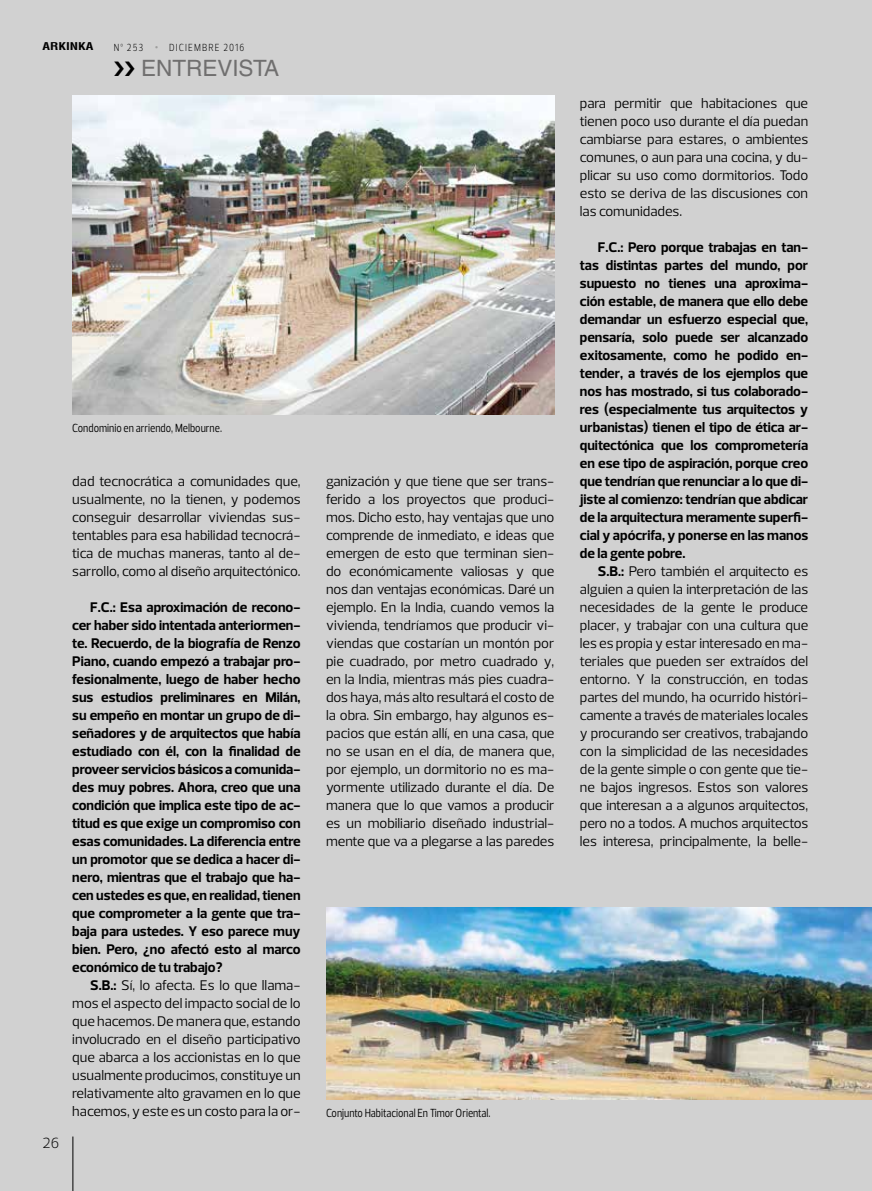
<style>
.page{position:relative;width:872px;height:1191px;background:#d1d1d1}
.page>*{position:absolute;margin:0;border:0;box-sizing:border-box;transform-origin:0 0}
.t1{font:22.5px "Helvetica LT Std";color:#706f6f}
.t2{font:300 15px "Prelo";color:#000}
.t3{font:14.25px/18px "Prelo";color:#000;text-align:justify}
.t4{font:700 14.25px/18px "Prelo";color:#000;text-align:justify}
.t5{font:12px "Prelo Condensed";color:#000}
.t6{font:300 10.5px "Prelo Condensed";letter-spacing:.105em;color:#000}
.t7{font:700 condensed 10.5px "Helvetica";color:#000;scale:1.3 1}
.s1{font-family:"Helvetica";font-weight:700;color:#9d9d9c}
.s2{font-weight:700}
</style>
<div class="page">
<hr style="left:73px;top:1136px;width:1px;height:55px;background:#000">
<img style="left:72px;top:96px;width:482px;height:319px">
<img style="left:326px;top:907px;width:546px;height:192px">
<p class="t7" style="left:43px;top:40px;width:41px">ARKINKA</p>
<p class="t6" style="left:114px;top:41px;width:132px">Nº 253 <span class="s1">•</span> DICIEMBRE 2016</p>
<h1 class="t1" style="left:141px;top:55px;width:140px">ENTREVISTA</h1>
<p class="t5" style="left:72px;top:421px;width:151px">Condominio en arriendo, Melbourne.</p>
<p class="t2" style="left:43px;top:1133px;width:18px">26</p>
<p class="t3" style="left:72px;top:472px;width:230px">dad tecnocrática a comunidades que, usualmente, no la tienen, y podemos conseguir desarrollar viviendas sus&shy;tentables para esa habilidad tecnocrá&shy;tica de muchas maneras, tanto al de&shy;sarrollo, como al diseño arquitectónico.</p>
<p class="t4" style="left:72px;top:598px;width:230px;text-indent:18px">F.C.: Esa aproximación de recono&shy;cer haber sido intentada anteriormen&shy;te. Recuerdo, de la biografía de Renzo Piano, cuando empezó a trabajar pro&shy;fesionalmente, luego de haber hecho sus estudios preliminares en Milán, su empeño en montar un grupo de di&shy;señadores y de arquitectos que había estudiado con él, con la finalidad de proveer servicios básicos a comunida&shy;des muy pobres. Ahora, creo que una condición que implica este tipo de ac&shy;titud es que exige un compromiso con esas comunidades. La diferencia entre un promotor que se dedica a hacer di&shy;nero, mientras que el trabajo que ha&shy;cen ustedes es que, en realidad, tienen que comprometer a la gente que tra&shy;baja para ustedes. Y eso parece muy bien. Pero, ¿no afectó esto al marco económico de tu trabajo?</p>
<p class="t3" style="left:72px;top:976px;width:230px;text-indent:18px"><span class="s2">S.B.:</span> Sí, lo afecta. Es lo que llama&shy;mos el aspecto del impacto social de lo que hacemos. De manera que, estando involucrado en el diseño participativo que abarca a los accionistas en lo que usualmente producimos, constituye un relativamente alto gravamen en lo que hacemos, y este es un costo para la or-</p>
<p class="t3" style="left:326px;top:472px;width:230px">ganización y que tiene que ser trans&shy;ferido a los proyectos que produci&shy;mos. Dicho esto, hay ventajas que uno comprende de inmediato, e ideas que emergen de esto que terminan sien&shy;do económicamente valiosas y que nos dan ventajas económicas. Daré un ejemplo. En la India, cuando vemos la vivienda, tendríamos que producir vi&shy;viendas que costarían un montón por pie cuadrado, por metro cuadrado y, en la India, mientras más pies cuadra&shy;dos haya, más alto resultará el costo de la obra. Sin embargo, hay algunos es&shy;pacios que están allí, en una casa, que no se usan en el día, de manera que, por ejemplo, un dormitorio no es ma&shy;yormente utilizado durante el día. De manera que lo que vamos a producir es un mobiliario diseñado industrial&shy;mente que va a plegarse a las paredes</p>
<p class="t3" style="left:580px;top:94px;width:230px">para permitir que habitaciones que tienen poco uso durante el día puedan cambiarse para estares, o ambientes comunes, o aun para una cocina, y du&shy;plicar su uso como dormitorios. Todo esto se deriva de las discusiones con las comunidades.</p>
<p class="t4" style="left:580px;top:238px;width:230px;text-indent:18px">F.C.: Pero porque trabajas en tan&shy;tas distintas partes del mundo, por supuesto no tienes una aproxima&shy;ción estable, de manera que ello debe demandar un esfuerzo especial que, pensaría, solo puede ser alcanzado exitosamente, como he podido en&shy;tender, a través de los ejemplos que nos has mostrado, si tus colaborado&shy;res (especialmente tus arquitectos y urbanistas) tienen el tipo de ética ar&shy;quitectónica que los comprometería en ese tipo de aspiración, porque creo que tendrían que renunciar a lo que di&shy;jiste al comienzo: tendrían que abdicar de la arquitectura meramente superfi&shy;cial y apócrifa, y ponerse en las manos de la gente pobre.</p>
<p class="t3" style="left:580px;top:562px;width:230px;text-indent:18px"><span class="s2">S.B.:</span> Pero también el arquitecto es alguien a quien la interpretación de las necesidades de la gente le produce placer, y trabajar con una cultura que les es propia y estar interesado en ma&shy;teriales que pueden ser extraídos del entorno. Y la construcción, en todas partes del mundo, ha ocurrido históri&shy;camente a través de materiales locales y procurando ser creativos, trabajando con la simplicidad de las necesidades de la gente simple o con gente que tie&shy;ne bajos ingresos. Estos son valores que interesan a a algunos arquitectos, pero no a todos. A muchos arquitectos les interesa, principalmente, la belle-</p>
<p class="t5" style="left:326px;top:1105px;width:166px">Conjunto Habitacional En Timor Oriental.</p>
</div>
